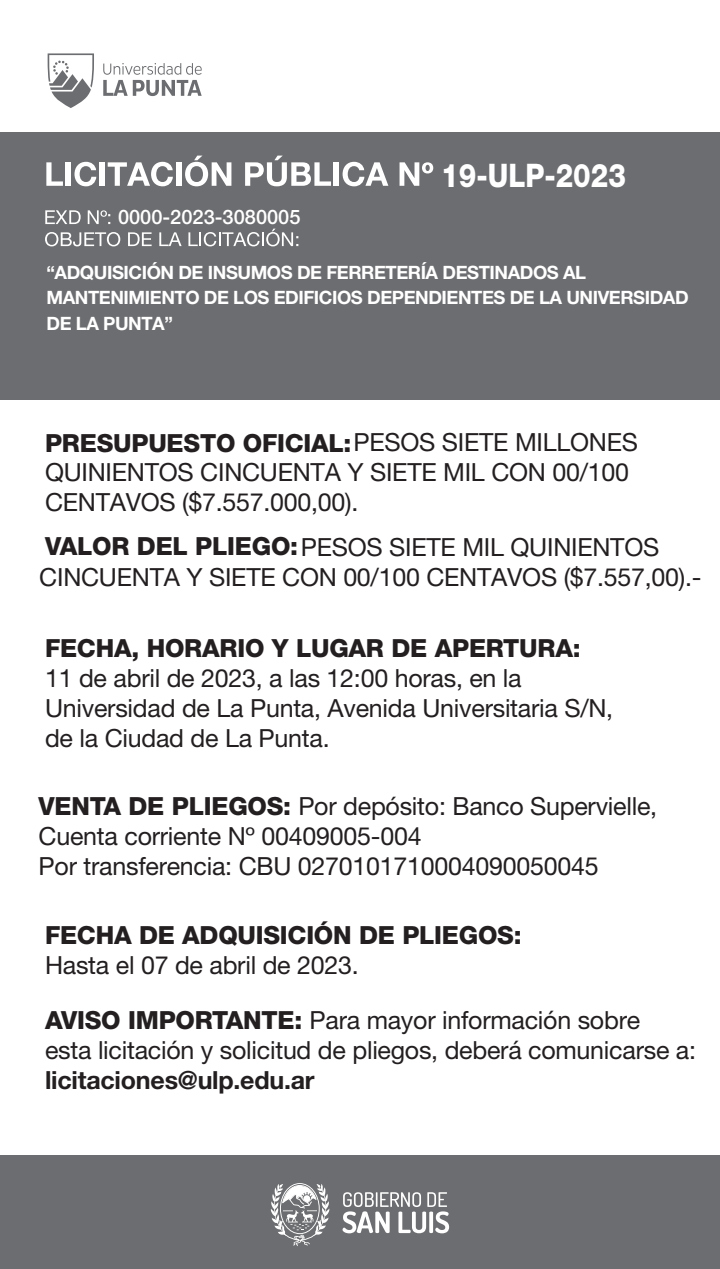
<style>
.page{position:relative;width:720px;height:1269px;background:#fff}
.page>*{position:absolute;margin:0;border:0;box-sizing:border-box;transform-origin:0 0}
.t1{font:800 32.5px "Helvetica Neue LT Std";color:#fff;scale:.86 1}
.t2{font:25px/30px "Helvetica Neue LT Std";letter-spacing:-.01em;color:#231f20}
.t3{font:800 25px "Helvetica Neue LT Std";letter-spacing:-.01em;color:#231f20}
.t4{font:700 25px "Helvetica Neue LT Std";letter-spacing:-.01em;color:#231f20}
.t5{font:500 20px "Helvetica Neue LT Std";color:#fff}
.t6{font:700 18.5px/25.2px "Helvetica Neue LT Std";letter-spacing:-.025em;color:#fff}
.s1{font-weight:800}
</style>
<div class="page">
<div style="left:0;top:132px;width:719px;height:268px;background:#6c6d70"></div>
<div style="left:0;top:1155px;width:719px;height:114px;background:#6c6d70"></div>
<svg style="left:48px;top:53px;width:46px;height:55px"></svg>
<svg style="left:103px;top:63px;width:98px;height:33px"></svg>
<svg style="left:342px;top:1192px;width:107px;height:41px"></svg>
<svg style="left:271px;top:1183px;width:58px;height:63px"></svg>
<svg style="left:45px;top:232px;width:75px;height:14px"></svg>
<svg style="left:128px;top:232px;width:23px;height:14px"></svg>
<svg style="left:159px;top:232px;width:22px;height:14px"></svg>
<svg style="left:188px;top:229px;width:110px;height:17px"></svg>
<svg style="left:45px;top:210px;width:36px;height:14px"></svg>
<svg style="left:88px;top:210px;width:22px;height:14px"></svg>
<svg style="left:46px;top:162px;width:17px;height:24px"></svg>
<div style="left:66px;top:162px;width:5px;height:24px;background:#fff"></div>
<svg style="left:74px;top:162px;width:22px;height:24px"></svg>
<div style="left:100px;top:162px;width:5px;height:24px;background:#fff"></div>
<svg style="left:108px;top:162px;width:65px;height:24px"></svg>
<div style="left:176px;top:162px;width:5px;height:24px;background:#fff"></div>
<svg style="left:185px;top:156px;width:46px;height:30px"></svg>
<svg style="left:245px;top:156px;width:86px;height:30px"></svg>
<div style="left:334px;top:162px;width:5px;height:24px;background:#fff"></div>
<svg style="left:342px;top:162px;width:46px;height:24px"></svg>
<svg style="left:399px;top:162px;width:34px;height:24px"></svg>
<p class="t5" style="left:118px;top:205px;width:184px">0000-2023-3080005</p>
<h1 class="t1" style="left:441px;top:156px;width:216px">19-ULP-2023</h1>
<p class="t6" style="left:46px;top:259px;width:643px">“ADQUISICIÓN DE INSUMOS DE FERRETERÍA DESTINADOS AL<br>MANTENIMIENTO DE LOS EDIFICIOS DEPENDIENTES DE LA UNIVERSIDAD<br>DE LA PUNTA”</p>
<p class="t2" style="left:45px;top:428px;width:594px"><span class="s1">PRESUPUESTO OFICIAL:</span>PESOS SIETE MILLONES<br>QUINIENTOS CINCUENTA Y SIETE MIL CON 00/100<br>CENTAVOS ($7.557.000,00).</p>
<p class="t2" style="left:39px;top:531px;width:663px"><span class="s1">VALOR DEL PLIEGO:</span>PESOS SIETE MIL QUINIENTOS<br>CINCUENTA Y SIETE CON 00/100 CENTAVOS ($7.557,00).-</p>
<p class="t3" style="left:45px;top:633px;width:537px">FECHA, HORARIO Y LUGAR DE APERTURA:</p>
<p class="t2" style="left:45px;top:663px;width:569px">11 de abril de 2023, a las 12:00 horas, en la<br>Universidad de La Punta, Avenida Universitaria S/N, de la Ciudad de La Punta.</p>
<p class="t2" style="left:39px;top:791px;width:619px"><span class="s1">VENTA DE PLIEGOS:</span> Por depósito: Banco Supervielle,<br>Cuenta corriente Nº 00409005-004<br>Por transferencia: CBU 0270101710004090050045</p>
<p class="t3" style="left:45px;top:920px;width:478px">FECHA DE ADQUISICIÓN DE PLIEGOS:</p>
<p class="t2" style="left:45px;top:950px;width:315px">Hasta el 07 de abril de 2023.</p>
<p class="t2" style="left:45px;top:1005px;width:652px"><span class="s1">AVISO IMPORTANTE:</span> Para mayor información sobre<br>esta licitación y solicitud de pliegos, deberá comunicarse a:</p>
<p class="t4" style="left:45px;top:1064px;width:271px">licitaciones@ulp.edu.ar</p>
</div>
